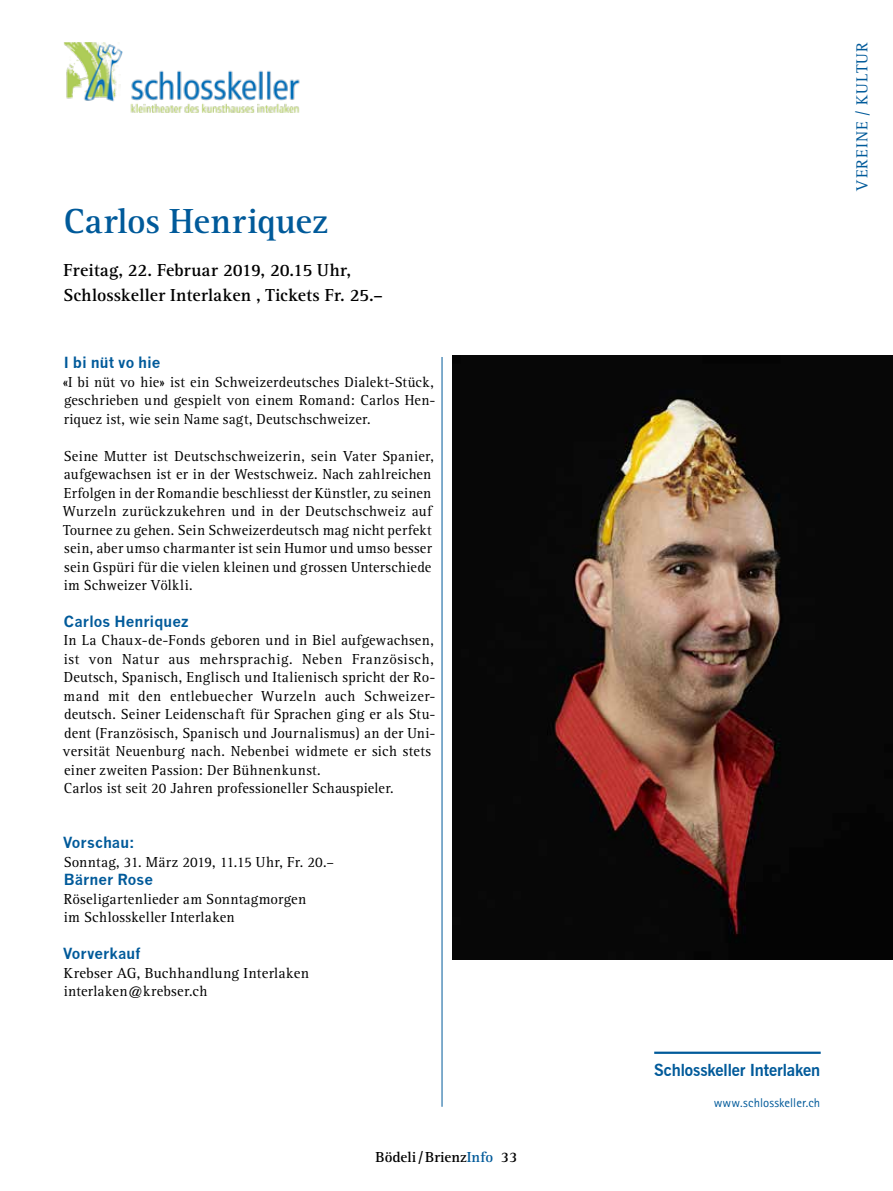
<style>
.page{position:relative;width:893px;height:1191px;background:#fff}
.page>*{position:absolute;margin:0;border:0;box-sizing:border-box;transform-origin:0 0}
.t1{font:700 36px "Rotis Serif";color:#005a9a}
.t2{font:700 18px/24.6px "Rotis Serif";letter-spacing:.005em;color:#000}
.t3{font:700 16.5px "News Gothic BT";letter-spacing:-.005em;color:#005a9a}
.t4{font:16.5px "Rotis Serif";letter-spacing:.065em;color:#005a9a}
.t5{font:15px/18.5px "Rotis Serif";letter-spacing:.02em;color:#000}
.t6{font:700 15px "News Gothic";color:#005a9a}
.t7{font:700 15px "Rotis Serif";color:#000}
.t8{font:12.75px "Rotis Sans Serif";letter-spacing:.01em;color:#005a9a}
.s1{color:#005a9a}
</style>
<div class="page">
<img style="left:453px;top:355px;width:440px;height:604px">
<hr style="left:654px;top:1051px;width:167px;height:2px;background:#005a9a">
<img style="left:64px;top:43px;width:236px;height:70px">
<hr style="left:442px;top:357px;width:1px;height:749px;background:#005a9a">
<h1 class="t1" style="left:64px;top:200px;width:266px">Carlos Henriquez</h1>
<p class="t2" style="left:63px;top:258px;width:321px">Freitag, 22. Februar 2019, 20.15 Uhr,<br>Schlosskeller Interlaken , Tickets Fr. 25.–</p>
<p class="t6" style="left:64px;top:354px;width:98px">I bi nüt vo hie</p>
<p class="t5" style="left:63px;top:373px;width:374px;text-align:justify">«I bi nüt vo hie» ist ein Schweizerdeutsches Dialekt-Stück, geschrieben und gespielt von einem Romand: Carlos Hen&shy;riquez ist, wie sein Name sagt, Deutschschweizer.</p>
<p class="t5" style="left:63px;top:447px;width:372px">Seine Mutter ist Deutschschweizerin, sein Vater Spanier, aufgewachsen ist er in der Westschweiz. Nach zahlreichen Erfolgen in der Romandie beschliesst der Künstler, zu seinen Wurzeln zurückzukehren und in der Deutschschweiz auf Tournee zu gehen. Sein Schweizerdeutsch mag nicht perfekt sein, aber umso charmanter ist sein Humor und umso besser sein Gspüri für die vielen kleinen und grossen Unterschiede im Schweizer Völkli.</p>
<p class="t6" style="left:64px;top:612px;width:126px">Carlos Henriquez</p>
<p class="t5" style="left:63px;top:631px;width:374px">In La Chaux-de-Fonds geboren und in Biel aufgewachsen, ist von Natur aus mehrsprachig. Neben Französisch, Deutsch, Spanisch, Englisch und Italienisch spricht der Ro&shy;mand mit den entlebuecher Wurzeln auch Schweizer&shy;deutsch. Seiner Leidenschaft für Sprachen ging er als Stu&shy;dent (Französisch, Spanisch und Journalismus) an der Uni&shy;versität Neuenburg nach. Nebenbei widmete er sich stets einer zweiten Passion: Der Bühnenkunst.<br>Carlos ist seit 20 Jahren professioneller Schauspieler.</p>
<p class="t6" style="left:63px;top:833px;width:73px">Vorschau:</p>
<p class="t5" style="left:64px;top:853px;width:272px">Sonntag, 31. März 2019, 11.15 Uhr, Fr. 20.–</p>
<p class="t6" style="left:64px;top:870px;width:91px">Bärner Rose</p>
<p class="t5" style="left:64px;top:890px;width:244px">Röseligartenlieder am Sonntagmorgen im Schlosskeller Interlaken</p>
<p class="t6" style="left:63px;top:944px;width:79px">Vorverkauf</p>
<p class="t5" style="left:64px;top:963px;width:247px">Krebser AG, Buchhandlung Interlaken interlaken@krebser.ch</p>
<p class="t7" style="left:375px;top:1148px;width:143px">Bödeli/Brienz<span class="s1">Info</span> 33</p>
<p class="t4" style="left:853px;top:191px;width:150px;rotate:-90deg">VEREINE / KULTUR</p>
<p class="t3" style="left:654px;top:1060px;width:168px">Schlosskeller Interlaken</p>
<p class="t8" style="left:714px;top:1095px;width:108px">www.schlosskeller.ch</p>
</div>
